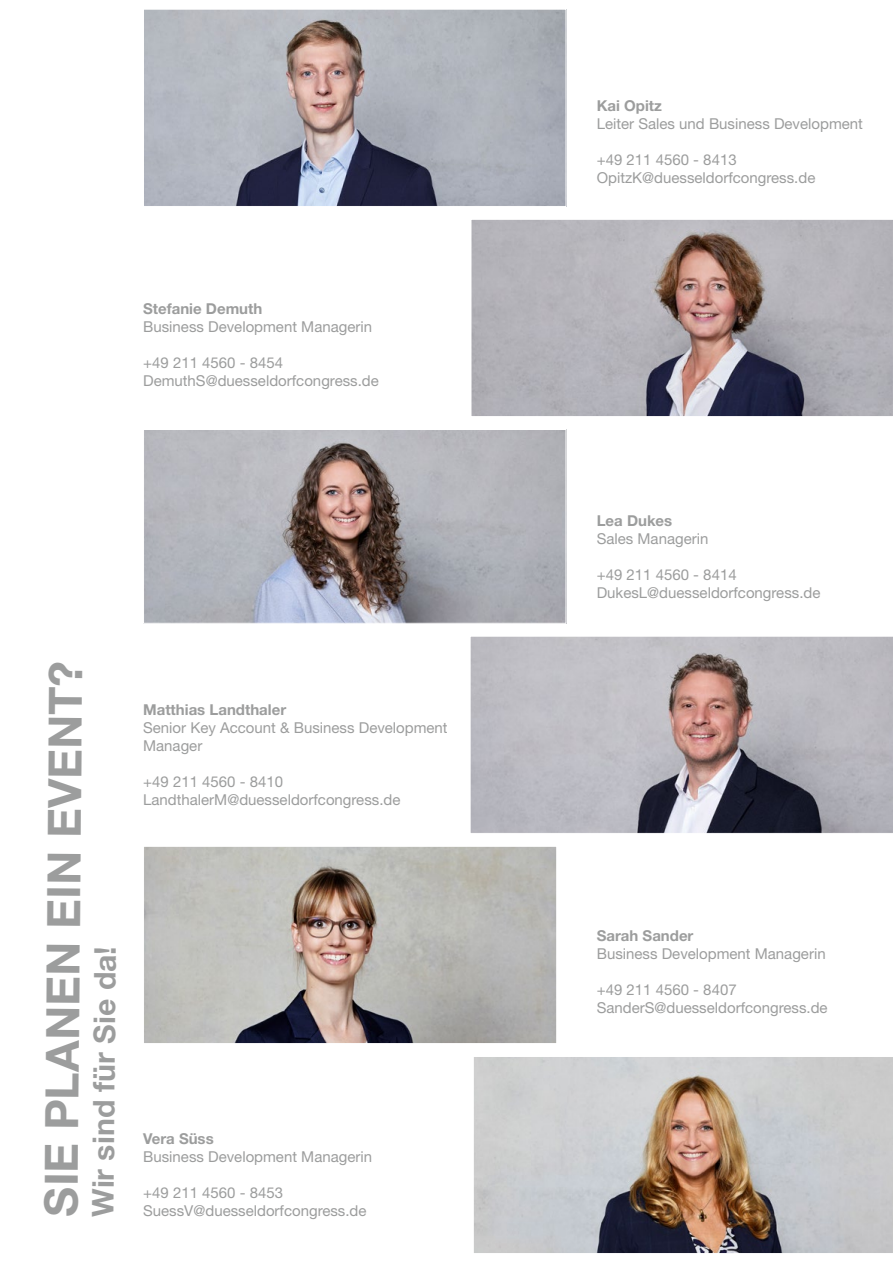
<style>
.page{position:relative;width:893px;height:1263px;background:#fff}
.page>*{position:absolute;margin:0;border:0;box-sizing:border-box;transform-origin:0 0}
.t1{font:700 46.05px "Helvetica Neue LT Std";letter-spacing:-.005em;color:#9c9d9d}
.t2{font:700 30px "Helvetica Neue LT Std";letter-spacing:-.005em;color:#9c9d9d}
.t3{font:15px/18px "Helvetica Neue LT Std";color:#9c9d9d}
.t4{font:700 15px "Helvetica Neue LT Std";color:#9c9d9d}
</style>
<div class="page">
<img style="left:145px;top:11px;width:419px;height:194px">
<div style="left:143px;top:9px;width:423px;height:198px;border:1px solid #fff"></div>
<img style="left:473px;top:221px;width:418px;height:194px">
<div style="left:471px;top:219px;width:422px;height:198px;border:1px solid #fff"></div>
<img style="left:145px;top:431px;width:419px;height:191px">
<div style="left:143px;top:429px;width:423px;height:195px;border:1px solid #fff"></div>
<svg style="left:470px;top:636px;width:423px;height:198px;background:#aca7ad"></svg>
<img style="left:145px;top:848px;width:410px;height:194px">
<div style="left:143px;top:846px;width:414px;height:198px;border:1px solid #fff"></div>
<svg style="left:474px;top:1057px;width:419px;height:197px;background:#b8b1ae"></svg>
<p class="t4" style="left:143px;top:299px;width:121px">Stefanie Demuth</p>
<p class="t3" style="left:143px;top:317px;width:230px">Business Development Managerin</p>
<p class="t3" style="left:143px;top:353px;width:237px">+49 211 4560 - 8454<br>DemuthS@duesseldorfcongress.de</p>
<h1 class="t1" style="left:35px;top:1216px;width:558px;rotate:-90deg">SIE PLANEN EIN EVENT?</h1>
<h2 class="t2" style="left:85px;top:1217px;width:273px;rotate:-90deg">Wir sind für Sie da!</h2>
<p class="t4" style="left:143px;top:700px;width:145px">Matthias Landthaler</p>
<p class="t3" style="left:143px;top:718px;width:306px">Senior Key Account &amp; Business Development<br>Manager</p>
<p class="t3" style="left:143px;top:772px;width:259px">+49 211 4560 - 8410<br>LandthalerM@duesseldorfcongress.de</p>
<p class="t4" style="left:143px;top:1130px;width:72px">Vera Süss</p>
<p class="t3" style="left:143px;top:1147px;width:230px">Business Development Managerin</p>
<p class="t3" style="left:143px;top:1183px;width:225px">+49 211 4560 - 8453<br>SuessV@duesseldorfcongress.de</p>
<p class="t4" style="left:597px;top:96px;width:67px">Kai Opitz</p>
<p class="t3" style="left:597px;top:114px;width:268px">Leiter Sales und Business Development</p>
<p class="t3" style="left:597px;top:150px;width:220px">+49 211 4560 - 8413<br>OpitzK@duesseldorfcongress.de</p>
<p class="t4" style="left:597px;top:512px;width:77px">Lea Dukes</p>
<p class="t3" style="left:597px;top:530px;width:113px">Sales Managerin</p>
<p class="t3" style="left:597px;top:566px;width:225px">+49 211 4560 - 8414<br>DukesL@duesseldorfcongress.de</p>
<p class="t4" style="left:597px;top:926px;width:98px">Sarah Sander</p>
<p class="t3" style="left:597px;top:944px;width:230px">Business Development Managerin</p>
<p class="t3" style="left:597px;top:980px;width:232px">+49 211 4560 - 8407<br>SanderS@duesseldorfcongress.de</p>
</div>
